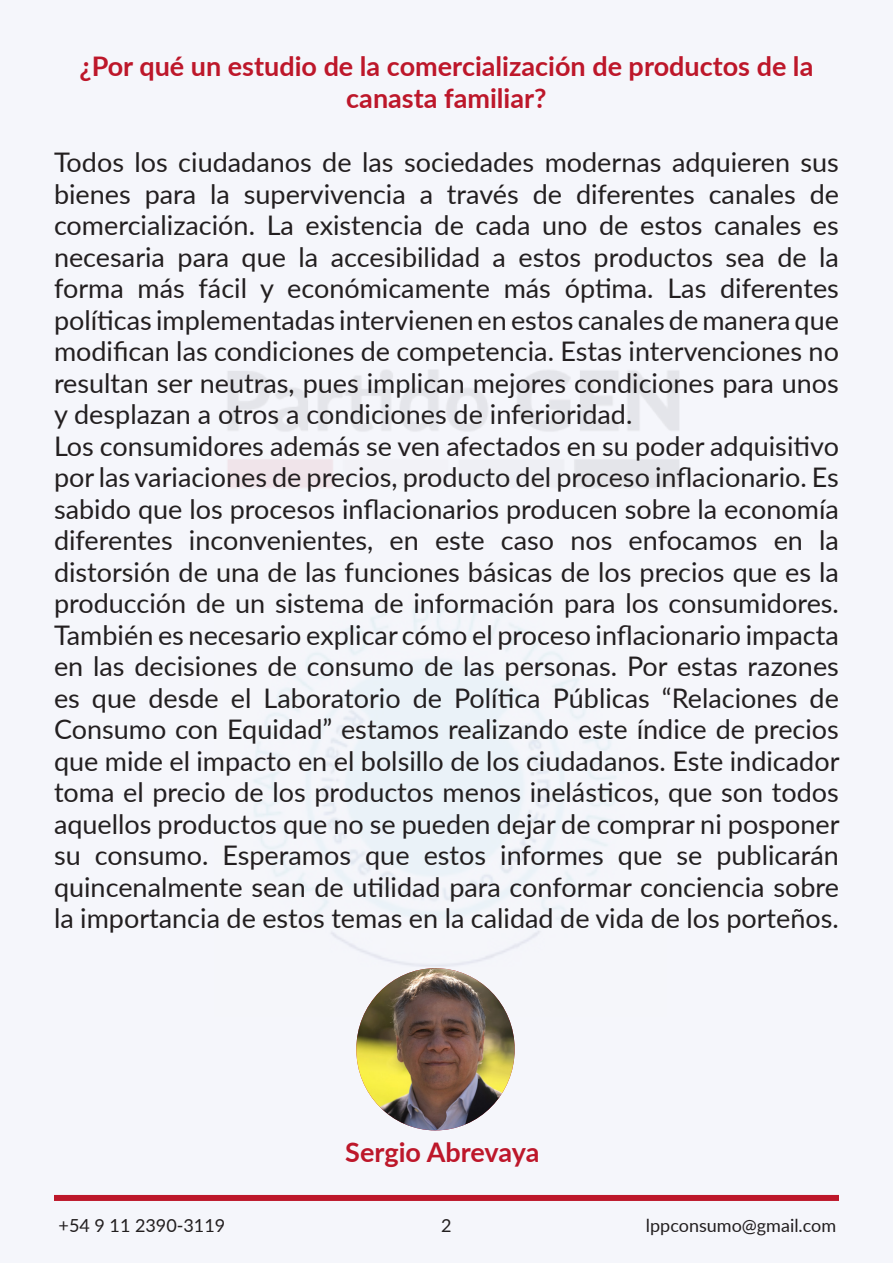
<style>
.page{position:relative;width:893px;height:1263px;background:#fff}
.page>*{position:absolute;margin:0;border:0;box-sizing:border-box;transform-origin:0 0}
.t1{font:27px/31.5px "Lato";color:#231f20;text-align:justify}
.t2{font:700 27px/32.4px "Lato";color:#bd172a;text-align:center}
.t3{font:18px "Lato";color:#231f20}
</style>
<div class="page">
<div style="left:0;top:0;width:892px;height:1263px;background:#f5f6fb"></div>
<div style="left:884px;top:0;width:9px;height:1263px;background:#f5f6fb"></div>
<img style="left:356px;top:968px;width:159px;height:162px">
<div style="left:54px;top:1195px;width:785px;height:6px;background:#bd172a"></div>
<p class="t2" style="left:80px;top:49px;width:735px">¿Por qué un estudio de la comercialización de productos de la canasta familiar?</p>
<p class="t1" style="left:54px;top:145px;width:786px">Todos los ciudadanos de las sociedades modernas adquieren sus bienes para la supervivencia a través de diferentes canales de comercialización. La existencia de cada uno de estos canales es necesaria para que la accesibilidad a estos productos sea de la forma más fácil y económicamente más óptima. Las diferentes políticas implementadas intervienen en estos canales de manera que modifican las condiciones de competencia. Estas intervenciones no resultan ser neutras, pues implican mejores condiciones para unos y desplazan a otros a condiciones de inferioridad.</p>
<p class="t1" style="left:54px;top:429px;width:787px">Los consumidores además se ven afectados en su poder adquisitivo por las variaciones de precios, producto del proceso inflacionario. Es sabido que los procesos inflacionarios producen sobre la economía diferentes inconvenientes, en este caso nos enfocamos en la distorsión de una de las funciones básicas de los precios que es la producción de un sistema de información para los consumidores.<br>También es necesario explicar cómo el proceso inflacionario impacta en las decisiones de consumo de las personas. Por estas razones es que desde el Laboratorio de Política Públicas “Relaciones de Consumo con Equidad” estamos realizando este índice de precios que mide el impacto en el bolsillo de los ciudadanos. Este indicador toma el precio de los productos menos inelásticos, que son todos aquellos productos que no se pueden dejar de comprar ni posponer su consumo. Esperamos que estos informes que se publicarán quincenalmente sean de utilidad para conformar conciencia sobre la importancia de estos temas en la calidad de vida de los porteños.</p>
<p class="t2" style="left:345px;top:1135px;width:196px">Sergio Abrevaya</p>
<p class="t3" style="left:59px;top:1212px;width:168px">+54 9 11 2390-3119</p>
<p class="t3" style="left:441px;top:1212px;width:12px">2</p>
<p class="t3" style="left:646px;top:1212px;width:192px">lppconsumo@gmail.com</p>
</div>
